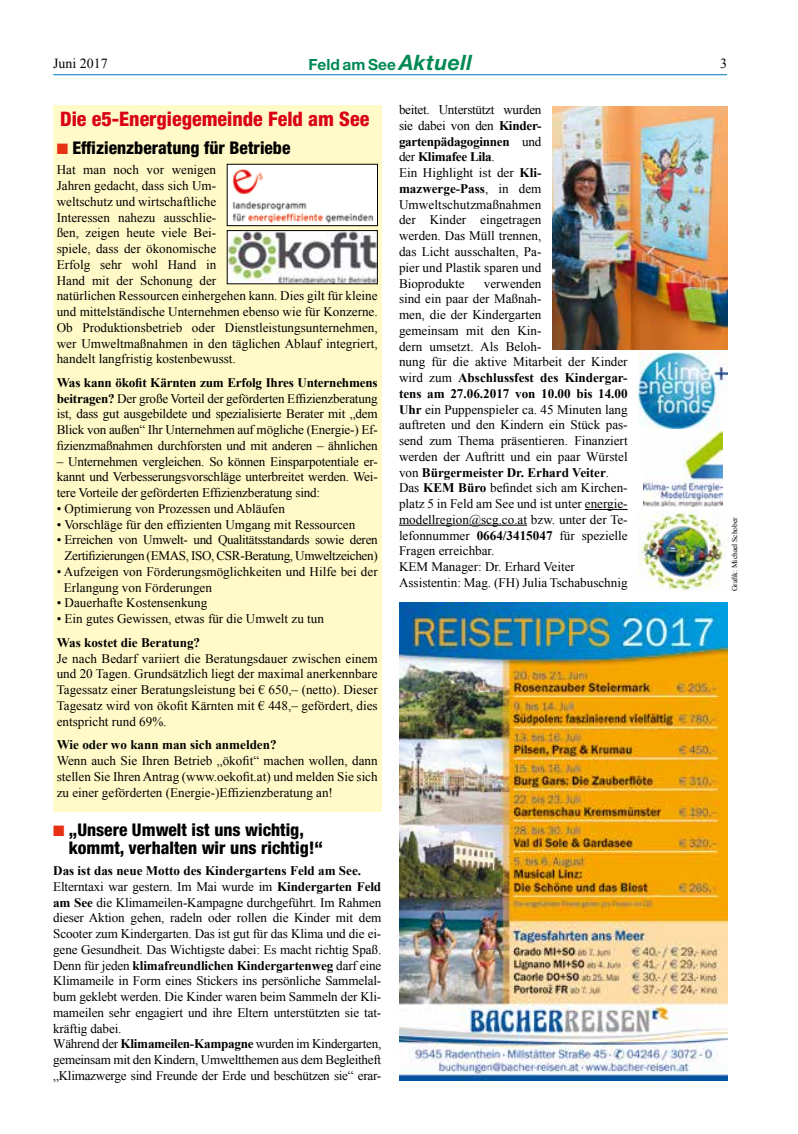
<style>
.page{position:relative;width:798px;height:1134px;background:#fff}
.page>*{position:absolute;margin:0;border:0;box-sizing:border-box;transform-origin:0 0}
.t1{font:800 condensed 20px "Helvetica Neue";color:#da0015}
.t2{font:800 condensed 17.5px/18.8px "Helvetica Neue";color:#000}
.t3{font:700 15.38px "Helvetica Neue";color:#008954}
.t4{font:13.88px "Times New Roman";color:#000}
.t5{font:13.12px/15.8px "Times New Roman";color:#000}
.t6{font:13.12px/15.8px "Times New Roman";letter-spacing:-.025em;color:#000;text-align:center}
.t7{font:700 13.12px "Times New Roman";color:#000}
.t8{font:7.5px "Times New Roman";color:#000}
.s1{font-style:italic;font-size:21.25px}
.s2{color:#e63213}
.s3{font-weight:700}
</style>
<div class="page">
<hr style="left:53px;top:74px;width:673px;height:1px;background:#0076be">
<img style="left:399px;top:602px;width:327px;height:479px">
<div style="left:53px;top:105px;width:328px;height:706px;background:#fffac7"></div>
<img style="left:229px;top:166px;width:146px;height:58px">
<div style="left:227px;top:164px;width:150px;height:62px;border:1px solid #000"></div>
<img style="left:229px;top:232px;width:146px;height:50px">
<div style="left:227px;top:230px;width:150px;height:54px;border:1px solid #000"></div>
<hr style="left:584px;top:509px;width:43px;height:1px;background:#000">
<hr style="left:399px;top:525px;width:128px;height:1px;background:#000">
<img style="left:638px;top:511px;width:86px;height:80px">
<img style="left:552px;top:106px;width:174px;height:244px">
<img style="left:638px;top:352px;width:88px;height:77px">
<img style="left:643px;top:430px;width:79px;height:76px">
<p class="t4" style="left:53px;top:54px;width:56px">Juni 2017</p>
<p class="t3" style="left:308px;top:55px;width:165px">Feld am See <span class="s1">Aktuell</span></p>
<p class="t4" style="left:719px;top:54px;width:8px">3</p>
<h1 class="t1" style="left:60px;top:107px;width:310px">Die e5-Energiegemeinde Feld am See</h1>
<h2 class="t2" style="left:57px;top:138px;width:235px"><span class="s2">■</span> Effizienzberatung für Betriebe</h2>
<p class="t5" style="left:57px;top:162px;width:322px">Hat man noch vor wenigen<br>Jahren gedacht, dass sich Um-<br>weltschutz und wirtschaftliche<br>Interessen nahezu ausschlie-<br>ßen, zeigen heute viele Bei-<br>spiele, dass der ökonomische<br>Erfolg sehr wohl Hand in<br>Hand mit der Schonung der<br>natürlichen Ressourcen einhergehen kann. Dies gilt für kleine und mittelständische Unternehmen ebenso wie für Konzerne.<br>Ob Produktionsbetrieb oder Dienstleistungsunternehmen, wer Umweltmaßnahmen in den täglichen Ablauf integriert, handelt langfristig kostenbewusst.</p>
<p class="t5" style="left:57px;top:374px;width:322px;text-align:justify"><span class="s3">Was kann ökofit Kärnten zum Erfolg Ihres Unternehmens beitragen?</span> Der große Vorteil der geförderten Effizienzberatung ist, dass gut ausgebildete und spezialisierte Berater mit „dem Blick von außen“ Ihr Unternehmen auf mögliche (Energie-) Ef&shy;fizienzmaßnahmen durchforsten und mit anderen – ähnlichen</p>
<p class="t5" style="left:57px;top:453px;width:322px;text-align:justify">– Unternehmen vergleichen. So können Einsparpotentiale er&shy;kannt und Verbesserungsvorschläge unterbreitet werden. Wei&shy;tere Vorteile der geförderten Effizienzberatung sind:</p>
<p class="t5" style="left:57px;top:500px;width:230px">• Optimierung von Prozessen und Abläufen</p>
<p class="t5" style="left:57px;top:516px;width:300px">• Vorschläge für den effizienten Umgang mit Ressourcen</p>
<p class="t6" style="left:57px;top:532px;width:322px">• Erreichen von Umwelt- und Qualitätsstandards sowie deren<br>Zertifizierungen (EMAS, ISO, CSR-Beratung, Umweltzeichen)</p>
<p class="t5" style="left:64px;top:563px;width:315px;text-indent:-7px">• Aufzeigen von Förderungsmöglichkeiten und Hilfe bei der<br>Erlangung von Förderungen</p>
<p class="t5" style="left:57px;top:595px;width:152px">• Dauerhafte Kostensenkung</p>
<p class="t5" style="left:57px;top:611px;width:269px">• Ein gutes Gewissen, etwas für die Umwelt zu tun</p>
<p class="t7" style="left:57px;top:633px;width:145px">Was kostet die Beratung?</p>
<p class="t5" style="left:57px;top:650px;width:322px;text-align:justify">Je nach Bedarf variiert die Beratungsdauer zwischen einem und 20 Tagen. Grundsätzlich liegt der maximal anerkennbare Tagessatz einer Beratungsleistung bei € 650,– (netto). Dieser Tagesatz wird von ökofit Kärnten mit € 448,– gefördert, dies entspricht rund 69%.</p>
<p class="t7" style="left:57px;top:736px;width:221px">Wie oder wo kann man sich anmelden?</p>
<p class="t5" style="left:57px;top:752px;width:322px;text-align:justify">Wenn auch Sie Ihren Betrieb „ökofit“ machen wollen, dann stellen Sie Ihren Antrag (www.oekofit.at) und melden Sie sich zu einer geförderten (Energie-)Effizienzberatung an!</p>
<h2 class="t2" style="left:69px;top:820px;width:255px;text-indent:-16px"><span class="s2">■</span> „Unsere Umwelt ist uns wichtig, kommt, verhalten wir uns richtig!“</h2>
<p class="t5" style="left:53px;top:863px;width:329px"><span class="s3">Das ist das neue Motto des Kindergartens Feld am See.<br></span>Elterntaxi war gestern. Im Mai wurde im <span class="s3">Kindergarten Feld am See</span> die Klimameilen-Kampagne durchgeführt. Im Rahmen dieser Aktion gehen, radeln oder rollen die Kinder mit dem Scooter zum Kindergarten. Das ist gut für das Klima und die ei&shy;gene Gesundheit. Das Wichtigste dabei: Es macht richtig Spaß.<br>Denn für jeden <span class="s3">klimafreundlichen Kindergartenweg</span> darf eine Klimameile in Form eines Stickers ins persönliche Sammelal&shy;bum geklebt werden. Die Kinder waren beim Sammeln der Kli&shy;mameilen sehr engagiert und ihre Eltern unterstützten sie tat&shy;kräftig dabei.<br>Während der <span class="s3">Klimameilen-Kampagne</span> wurden im Kindergarten, gemeinsam mit den Kindern, Umweltthemen aus dem Begleitheft „Klimazwerge sind Freunde der Erde und beschützen sie“ erar-</p>
<p class="t5" style="left:399px;top:102px;width:144px">beitet. Unterstützt wurden sie dabei von den <span class="s3">Kinder&shy;gartenpädagoginnen</span> und der <span class="s3">Klimafee Lila</span>.<br>Ein Highlight ist der <span class="s3">Kli&shy;mazwerge-Pass</span>, in dem<br>Umweltschutzmaßnahmen der Kinder eingetragen werden. Das Müll trennen, das Licht ausschalten, Pa&shy;pier und Plastik sparen und<br>Bioprodukte</p>
<p class="t5" style="left:399px;top:275px;width:230px;text-indent:85px">verwenden<br>sind ein paar der Maßnah-<br>men, die der Kindergarten<br>gemeinsam mit den Kin-<br>dern umsetzt. Als Beloh-<br>nung für die aktive Mitarbeit der Kinder wird zum <span class="s3">Abschlussfest des Kindergar&shy;tens am 27.06.2017 von 10.00 bis 14.00<br>Uhr</span> ein Puppenspieler ca. 45 Minuten lang auftreten und den Kindern ein Stück pas&shy;send zum Thema präsentieren. Finanziert werden der Auftritt und ein paar Würstel von <span class="s3">Bürgermeister Dr. Erhard Veiter</span>.<br>Das <span class="s3">KEM Büro</span> befindet sich am Kirchen&shy;platz 5 in Feld am See und ist unter energie&shy;modellregion@scg.co.at bzw. unter der Te&shy;lefonnummer <span class="s3">0664/3415047</span> für spezielle Fragen erreichbar.<br>KEM Manager: Dr. Erhard Veiter Assistentin: Mag. (FH) Julia Tschabuschnig</p>
<p class="t8" style="left:729px;top:591px;width:76px;rotate:-90deg">Grafik: Michael Schober</p>
</div>
